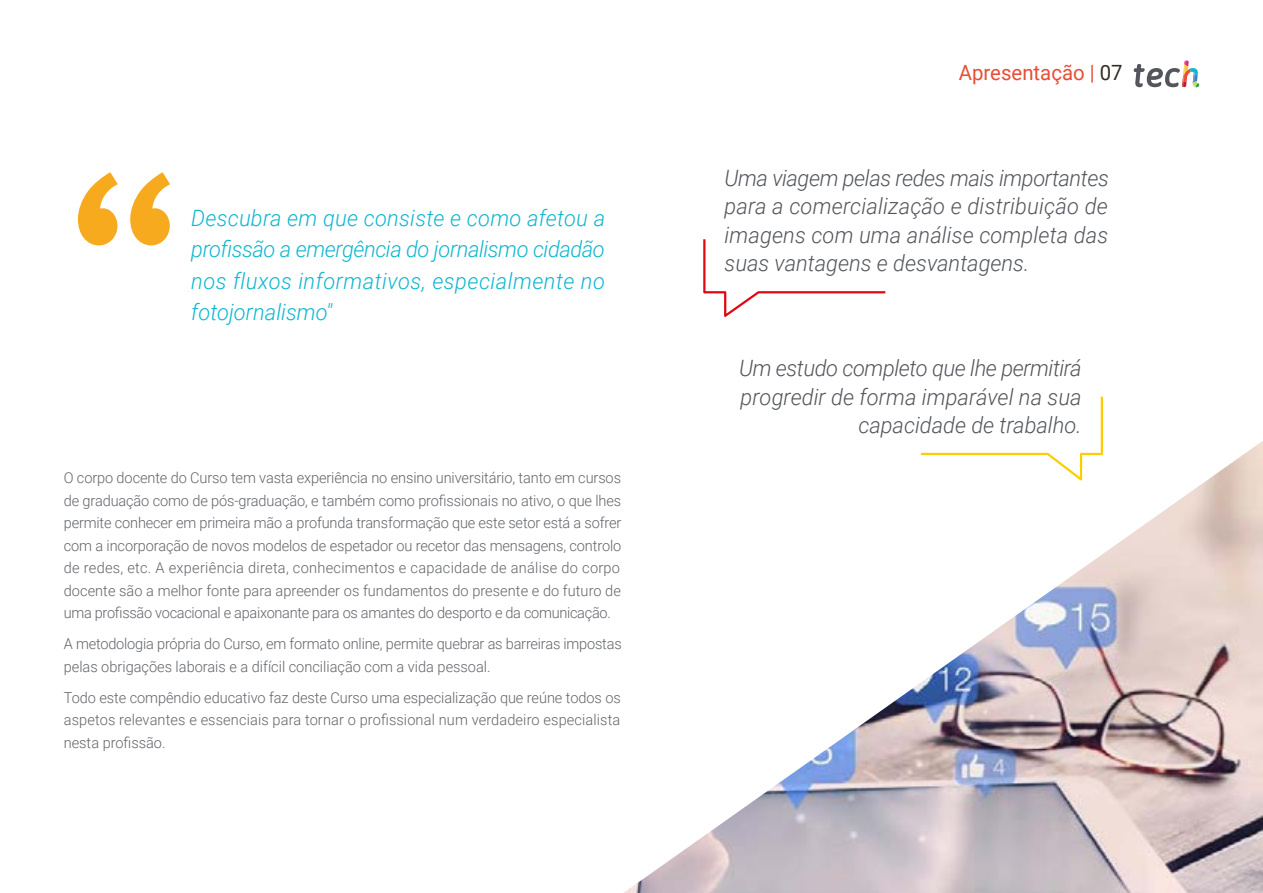
<style>
.page{position:relative;width:1263px;height:893px;background:#fff}
.page>*{position:absolute;margin:0;border:0;box-sizing:border-box;transform-origin:0 0}
.t1{font:italic 300 22.5px/28.5px "Roboto";color:#52555b;text-align:right}
.t2{font:italic 300 22.5px/31.5px "Roboto";letter-spacing:.02em;color:#0fb6cf;text-align:justify}
.t3{font:21px "Roboto";color:#e94d35}
.t4{font:300 15px/22.5px "Roboto";letter-spacing:-.015em;color:#61646a;text-align:justify}
.s1{color:#e94d36}
.s2{color:#312e20}
</style>
<div class="page">
<svg style="left:78px;top:172px;width:92px;height:73px"></svg>
<img style="left:624px;top:441px;width:639px;height:452px">
<svg style="left:919px;top:396px;width:185px;height:88px"></svg>
<svg style="left:703px;top:239px;width:183px;height:78px"></svg>
<svg style="left:1134px;top:61px;width:65px;height:27px"></svg>
<h1 class="t2" style="left:191px;top:201px;width:415px">Descubra em que consiste e como afetou a profissão a emergência do jornalismo cidadão nos fluxos informativos, especialmente no fotojornalismo"</h1>
<p class="t4" style="left:64px;top:466px;width:559px">O corpo docente do Curso tem vasta experiência no ensino universitário, tanto em cursos de graduação como de pós-graduação, e também como profissionais no ativo, o que lhes permite conhecer em primeira mão a profunda transformação que este setor está a sofrer com a incorporação de novos modelos de espetador ou recetor das mensagens, controlo de redes, etc. A experiência direta, conhecimentos e capacidade de análise do corpo docente são a melhor fonte para apreender os fundamentos do presente e do futuro de uma profissão vocacional e apaixonante para os amantes do desporto e da comunicação.</p>
<p class="t4" style="left:64px;top:632px;width:559px">A metodologia própria do Curso, em formato online, permite quebrar as barreiras impostas pelas obrigações laborais e a difícil conciliação com a vida pessoal.</p>
<p class="t4" style="left:64px;top:686px;width:558px">Todo este compêndio educativo faz deste Curso uma especialização que reúne todos os aspetos relevantes e essenciais para tornar o profissional num verdadeiro especialista nesta profissão.</p>
<h2 class="t3" style="left:959px;top:57px;width:165px">Apresentação <span class="s1">|</span> <span class="s2">07</span></h2>
<h1 class="t1" style="left:724px;top:163px;width:386px;text-align:justify">Uma viagem pelas redes mais importantes para a comercialização e distribuição de imagens com uma análise completa das suas vantagens e desvantagens.</h1>
<h1 class="t1" style="left:739px;top:353px;width:344px">Um estudo completo que lhe permitirá progredir de forma imparável na sua capacidade de trabalho.</h1>
</div>
